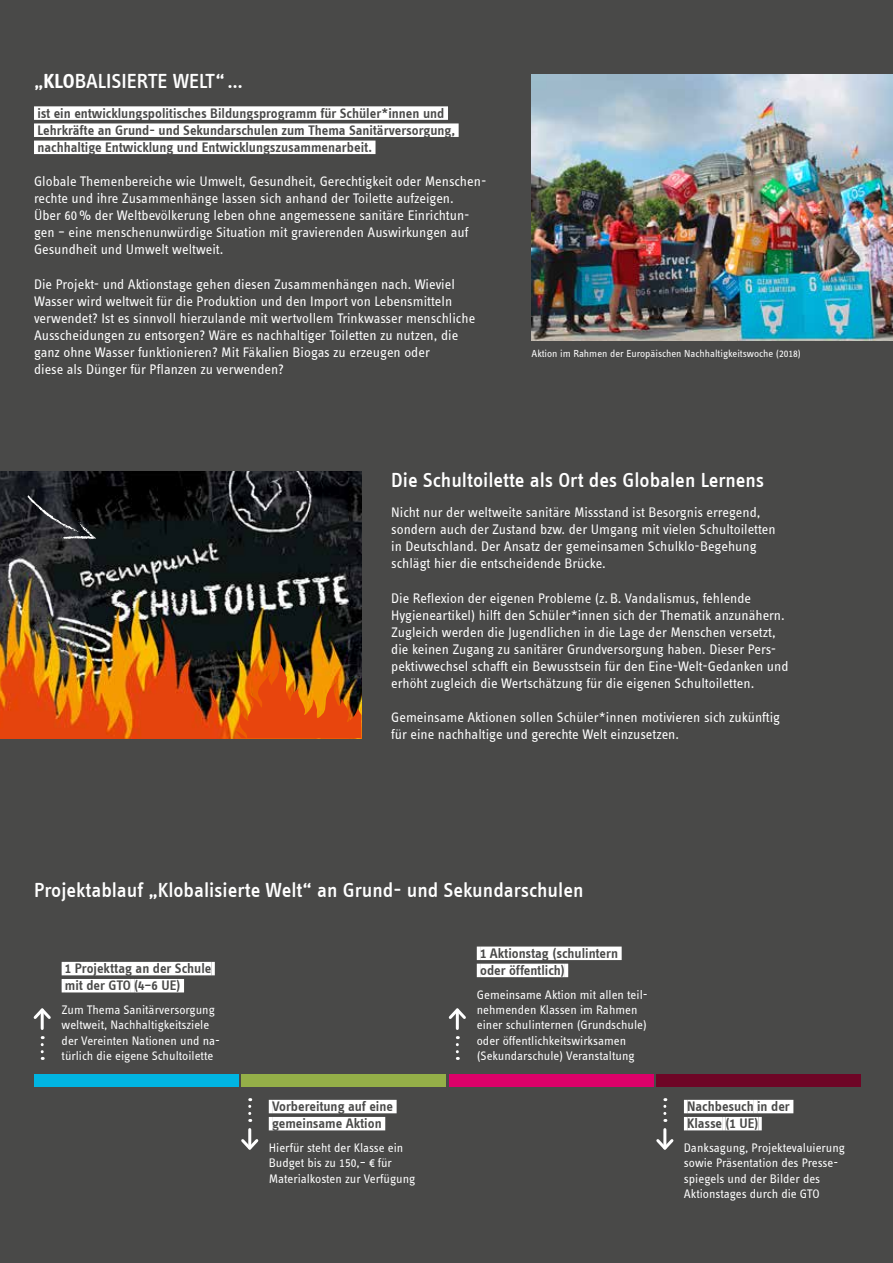
<style>
.page{position:relative;width:893px;height:1263px;background:#494948}
.page>*{position:absolute;margin:0;border:0;box-sizing:border-box;transform-origin:0 0}
.t1{font:500 21px "Info Text";color:#fff}
.t2{font:14.25px/17.1px "Info Text Regular Tf";color:#fff}
.t3{font:14.25px/17.1px "Info Text Semibold Tf";color:#494948}
.t4{font:12.75px/15.3px "Info Text Regular Tf";color:#fff}
.t5{font:10.5px "Info Text Regular Tf";color:#fff}
.s1{font-family:"Info Text Bold Tf";font-weight:400}
.s2{color:#fff}
</style>
<div class="page">
<img style="left:0;top:472px;width:362px;height:267px">
<div style="left:34px;top:106px;width:414px;height:14px;background:#fff"></div>
<div style="left:34px;top:123px;width:425px;height:14px;background:#fff"></div>
<div style="left:34px;top:141px;width:341px;height:13px;background:#fff"></div>
<img style="left:531px;top:74px;width:362px;height:267px">
<div style="left:34px;top:1074px;width:204px;height:12px;background:#00b5e2"></div>
<div style="left:242px;top:1074px;width:204px;height:12px;background:#94af48"></div>
<div style="left:449px;top:1074px;width:204px;height:12px;background:#dc0069"></div>
<div style="left:657px;top:1074px;width:204px;height:12px;background:#6e0526"></div>
<hr style="left:41px;top:1010px;width:3px;height:18px;background:#fff">
<svg style="left:33px;top:1008px;width:18px;height:14px"></svg>
<svg style="left:41px;top:1036px;width:3px;height:24px"></svg>
<div style="left:65px;top:962px;width:146px;height:13px;background:#fff"></div>
<svg style="left:211px;top:962px;width:4px;height:13px"></svg>
<svg style="left:62px;top:962px;width:3px;height:30px"></svg>
<div style="left:65px;top:979px;width:66px;height:13px;background:#fff"></div>
<svg style="left:131px;top:979px;width:3px;height:13px"></svg>
<div style="left:134px;top:979px;width:50px;height:13px;background:#fff"></div>
<hr style="left:456px;top:1010px;width:3px;height:18px;background:#fff">
<svg style="left:448px;top:1008px;width:18px;height:14px"></svg>
<svg style="left:456px;top:1036px;width:3px;height:24px"></svg>
<hr style="left:477px;top:946px;width:3px;height:14px;background:#fff">
<div style="left:480px;top:946px;width:142px;height:14px;background:#fff"></div>
<svg style="left:477px;top:964px;width:3px;height:13px"></svg>
<div style="left:480px;top:964px;width:85px;height:13px;background:#fff"></div>
<svg style="left:565px;top:964px;width:3px;height:13px"></svg>
<hr style="left:248px;top:1129px;width:3px;height:19px;background:#fff">
<svg style="left:241px;top:1136px;width:18px;height:14px"></svg>
<svg style="left:248px;top:1098px;width:3px;height:15px"></svg>
<div style="left:272px;top:1100px;width:125px;height:13px;background:#fff"></div>
<svg style="left:269px;top:1100px;width:3px;height:30px"></svg>
<div style="left:272px;top:1117px;width:113px;height:13px;background:#fff"></div>
<hr style="left:663px;top:1129px;width:3px;height:19px;background:#fff">
<svg style="left:656px;top:1136px;width:18px;height:14px"></svg>
<svg style="left:663px;top:1098px;width:3px;height:15px"></svg>
<div style="left:687px;top:1100px;width:67px;height:13px;background:#fff"></div>
<svg style="left:754px;top:1100px;width:3px;height:13px"></svg>
<div style="left:757px;top:1100px;width:36px;height:13px;background:#fff"></div>
<svg style="left:684px;top:1100px;width:3px;height:30px"></svg>
<div style="left:687px;top:1117px;width:35px;height:13px;background:#fff"></div>
<svg style="left:722px;top:1117px;width:3px;height:13px"></svg>
<div style="left:725px;top:1117px;width:33px;height:13px;background:#fff"></div>
<svg style="left:758px;top:1117px;width:4px;height:13px"></svg>
<h1 class="t1" style="left:34px;top:69px;width:210px">„<span class="s1">KLO</span>BALISIERTE WELT“…</h1>
<p class="t3" style="left:37px;top:104px;width:419px">ist ein entwicklungspolitisches Bildungsprogramm für Schüler*innen und<br>Lehrkräfte an Grund- und Sekundarschulen zum Thema Sanitärversorgung, nachhaltige Entwicklung und Entwicklungszusammenarbeit.</p>
<p class="t2" style="left:34px;top:173px;width:454px">Globale Themenbereiche wie Umwelt, Gesundheit, Gerechtigkeit oder Menschen&shy;rechte und ihre Zusammenhänge lassen sich anhand der Toilette aufzeigen.<br>Über 60% der Weltbevölkerung leben ohne angemessene sanitäre Einrichtun&shy;gen – eine menschenunwürdige Situation mit gravierenden Auswirkungen auf Gesundheit und Umwelt weltweit.</p>
<p class="t2" style="left:34px;top:275px;width:443px">Die Projekt- und Aktionstage gehen diesen Zusammenhängen nach. Wieviel Wasser wird weltweit für die Produktion und den Import von Lebensmitteln verwendet? Ist es sinnvoll hierzulande mit wertvollem Trinkwasser menschliche Ausscheidungen zu entsorgen? Wäre es nachhaltiger Toiletten zu nutzen, die ganz ohne Wasser funktionieren? Mit Fäkalien Biogas zu erzeugen oder<br>diese als Dünger für Pflanzen zu verwenden?</p>
<p class="t5" style="left:531px;top:348px;width:271px">Aktion im Rahmen der Europäischen Nachhaltigkeitswoche (2018)</p>
<h1 class="t1" style="left:391px;top:469px;width:374px">Die Schultoilette als Ort des Globalen Lernens</h1>
<p class="t2" style="left:391px;top:504px;width:386px">Nicht nur der weltweite sanitäre Missstand ist Besorgnis erregend, sondern auch der Zustand bzw. der Umgang mit vielen Schultoiletten in Deutschland. Der Ansatz der gemeinsamen Schulklo-Begehung schlägt hier die entscheidende Brücke.</p>
<p class="t2" style="left:391px;top:589px;width:399px">Die Reflexion der eigenen Probleme (z.B. Vandalismus, fehlende Hygieneartikel) hilft den Schüler*innen sich der Thematik anzunähern.<br>Zugleich werden die Jugendlichen in die Lage der Menschen versetzt, die keinen Zugang zu sanitärer Grundversorgung haben. Dieser Pers&shy;pektivwechsel schafft ein Bewusstsein für den Eine-Welt-Gedanken und erhöht zugleich die Wertschätzung für die eigenen Schultoiletten.</p>
<p class="t2" style="left:391px;top:709px;width:391px">Gemeinsame Aktionen sollen Schüler*innen motivieren sich zukünftig für eine nachhaltige und gerechte Welt einzusetzen.</p>
<h1 class="t1" style="left:34px;top:878px;width:551px">Projektablauf „Klobalisierte Welt“ an Grund- und Sekundarschulen</h1>
<p class="t3" style="left:62px;top:960px;width:155px"><span class="s2">|</span>1 Projekttag an der Schule<span class="s2">| |</span>mit der GTO<span class="s2">|</span>(4–6 UE)</p>
<p class="t4" style="left:62px;top:1002px;width:160px">Zum Thema Sanitärversorgung weltweit, Nachhaltigkeitsziele der Vereinten Nationen und na&shy;türlich die eigene Schultoilette</p>
<p class="t3" style="left:269px;top:1098px;width:126px"><span class="s2">|</span>Vorbereitung auf eine <span class="s2">|</span>gemeinsame Aktion</p>
<p class="t4" style="left:269px;top:1140px;width:148px">Hierfür steht der Klasse ein<br>Budget bis zu 150,– € für<br>Materialkosten zur Verfügung</p>
<p class="t3" style="left:477px;top:944px;width:143px"><span class="s2">|</span>1 Aktionstag (schulintern <span class="s2">|</span>oder öffentlich)<span class="s2">|</span></p>
<p class="t4" style="left:477px;top:987px;width:172px">Gemeinsame Aktion mit allen teil&shy;nehmenden Klassen im Rahmen einer schulinternen (Grundschule) oder öffentlichkeitswirksamen (Sekundarschule) Veranstaltung</p>
<p class="t3" style="left:684px;top:1098px;width:108px"><span class="s2">|</span>Nachbesuch<span class="s2">|</span>in der <span class="s2">|</span>Klasse<span class="s2">|</span>(1 UE)<span class="s2">|</span></p>
<p class="t4" style="left:684px;top:1140px;width:163px">Danksagung, Projektevaluierung sowie Präsentation des Presse&shy;spiegels und der Bilder des<br>Aktionstages durch die GTO</p>
</div>
